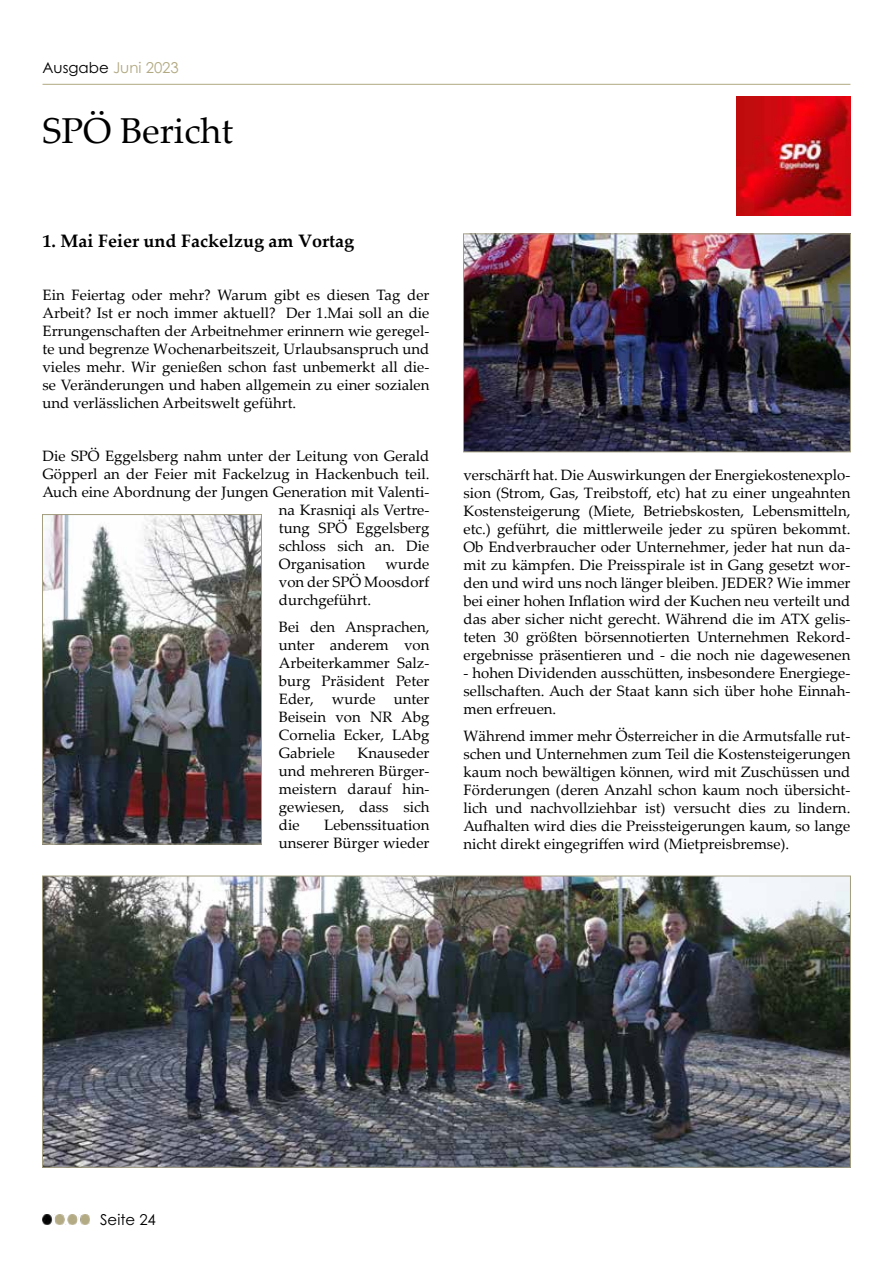
<style>
.page{position:relative;width:893px;height:1263px;background:#fff}
.page>*{position:absolute;margin:0;border:0;box-sizing:border-box;transform-origin:0 0}
.t1{font:36px "Palatino Linotype";color:#000}
.t2{font:700 18px "Palatino Linotype";color:#000}
.t3{font:15px/18px "Palatino Linotype";color:#000;text-align:justify}
.t4{font:15px "Century Gothic Pro";color:#b1a982}
.t5{font:15px "Century Gothic Pro";color:#000}
.s1{color:#000}
</style>
<div class="page">
<hr style="left:43px;top:84px;width:807px;height:1px;background:#b1a982">
<img style="left:43px;top:1214px;width:46px;height:10px">
<img style="left:737px;top:96px;width:113px;height:120px">
<img style="left:44px;top:878px;width:805px;height:288px">
<img style="left:465px;top:235px;width:384px;height:215px">
<div style="left:463px;top:233px;width:388px;height:219px;border:1px solid #a39e80"></div>
<img style="left:44px;top:516px;width:216px;height:326px">
<div style="left:42px;top:514px;width:220px;height:330px;border:1px solid #a39e80"></div>
<p class="t4" style="left:43px;top:59px;width:138px"><span class="s1">Ausgabe</span> Juni 2023</p>
<h1 class="t1" style="left:43px;top:105px;width:192px">SPÖ Bericht</h1>
<p class="t2" style="left:43px;top:228px;width:313px">1. Mai Feier und Fackelzug am Vortag</p>
<p class="t3" style="left:43px;top:285px;width:388px">Ein Feiertag oder mehr? Warum gibt es diesen Tag der Arbeit? Ist er noch immer aktuell? Der 1.Mai soll an die Errungenschaften der Arbeitnehmer erinnern wie geregel&shy;te und begrenze Wochenarbeitszeit, Urlaubsanspruch und vieles mehr. Wir genießen schon fast unbemerkt all die&shy;se Veränderungen und haben allgemein zu einer sozialen und verlässlichen Arbeitswelt geführt.</p>
<p class="t3" style="left:43px;top:446px;width:388px">Die SPÖ Eggelsberg nahm unter der Leitung von Gerald</p>
<p class="t3" style="left:43px;top:464px;width:388px">Göpperl an der Feier mit Fackelzug in Hackenbuch teil.</p>
<p class="t3" style="left:43px;top:482px;width:388px">Auch eine Abordnung der Jungen Generation mit Valenti-</p>
<p class="t3" style="left:279px;top:500px;width:152px">na Krasniqi als Vertre-</p>
<p class="t3" style="left:279px;top:518px;width:152px">tung SPÖ Eggelsberg</p>
<p class="t3" style="left:279px;top:536px;width:152px">schloss sich an. Die</p>
<p class="t3" style="left:279px;top:554px;width:88px">Organisation</p>
<p class="t3" style="left:279px;top:554px;width:152px;text-indent:107px">wurde von der SPÖ Moosdorf durchgeführt.</p>
<p class="t3" style="left:279px;top:617px;width:152px">Bei den Ansprachen, unter anderem von Arbeiterkammer Salz&shy;burg Präsident Peter Eder, wurde unter Beisein von NR Abg Cornelia Ecker, LAbg Gabriele</p>
<p class="t3" style="left:279px;top:743px;width:152px;text-indent:79px">Knauseder und mehreren Bürger&shy;meistern darauf hin&shy;gewiesen, dass sich die</p>
<p class="t3" style="left:279px;top:815px;width:152px;text-align:right">Lebenssituation unserer Bürger wieder</p>
<p class="t3" style="left:463px;top:466px;width:388px">verschärft hat. Die Auswirkungen der Energiekostenexplo&shy;sion (Strom, Gas, Treibstoff, etc) hat zu einer ungeahnten Kostensteigerung (Miete, Betriebskosten, Lebensmitteln, etc.) geführt, die mittlerweile jeder zu spüren bekommt.<br>Ob Endverbraucher oder Unternehmer, jeder hat nun da&shy;mit zu kämpfen. Die Preisspirale ist in Gang gesetzt wor&shy;den und wird uns noch länger bleiben. JEDER? Wie immer bei einer hohen Inflation wird der Kuchen neu verteilt und das aber sicher nicht gerecht. Während die im ATX gelis&shy;teten 30 größten börsennotierten Unternehmen Rekord&shy;ergebnisse präsentieren und - die noch nie dagewesenen</p>
<p class="t3" style="left:463px;top:664px;width:388px">- hohen Dividenden ausschütten, insbesondere Energiege&shy;sellschaften. Auch der Staat kann sich über hohe Einnah&shy;men erfreuen.</p>
<p class="t3" style="left:463px;top:726px;width:388px">Während immer mehr Österreicher in die Armutsfalle rut&shy;schen und Unternehmen zum Teil die Kostensteigerungen kaum noch bewältigen können, wird mit Zuschüssen und Förderungen (deren Anzahl schon kaum noch übersicht&shy;lich und nachvollziehbar ist) versucht dies zu lindern.<br>Aufhalten wird dies die Preissteigerungen kaum, so lange nicht direkt eingegriffen wird (Mietpreisbremse).</p>
<p class="t5" style="left:100px;top:1210px;width:57px">Seite 24</p>
</div>
